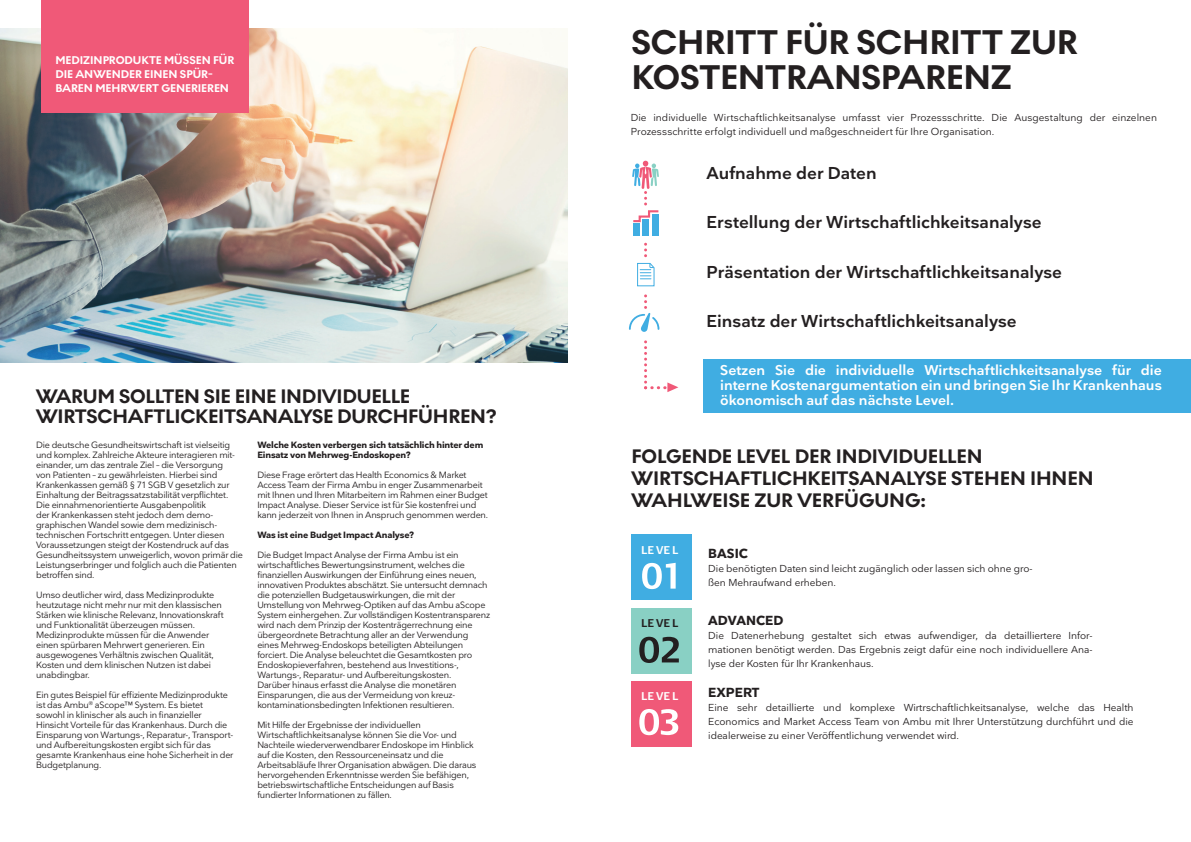
<style>
.page{position:relative;width:1191px;height:842px;background:#fff}
.page>*{position:absolute;margin:0;border:0;box-sizing:border-box;transform-origin:0 0}
.t1{font:700 35px/35px "Noir No 1";letter-spacing:-.005em;color:#231f20}
.t2{font:700 20px/22px "Noir No 1";letter-spacing:-.01em;color:#231f20}
.t3{font:600 17px "Nationale";color:#231f20}
.t4{font:600 14px/15px "Nationale";color:#fff;text-align:justify}
.t5{font:700 13px "Nationale";color:#231f20}
.t6{font:700 11.5px/14px "Noir No 1";letter-spacing:-.005em;color:#fff}
.t7{font:700 11.3px "Signa OT";color:#fff}
.t8{font:700 11.3px "Signa OT";color:#231f20}
.t9{font:10px/14px "Nationale";color:#231f20}
.t10{font:9px/10px "Nationale";letter-spacing:-.02em;color:#231f20}
.t11{font:700 9px/10px "Nationale";letter-spacing:-.015em;color:#231f20}
</style>
<div class="page">
<div style="left:703px;top:359px;width:488px;height:53px;background:#40ade2"></div>
<img style="left:0;top:28px;width:567px;height:335px">
<div style="left:41px;top:0;width:207px;height:112px;background:#f05978"></div>
<svg style="left:629px;top:161px;width:49px;height:231px"></svg>
<div style="left:631px;top:681px;width:61px;height:65px;background:#f05978"></div>
<div style="left:631px;top:608px;width:61px;height:66px;background:#89d0c4"></div>
<div style="left:631px;top:534px;width:61px;height:66px;background:#40ade2"></div>
<svg style="left:642px;top:563px;width:33px;height:26px"></svg>
<svg style="left:639px;top:637px;width:40px;height:26px"></svg>
<svg style="left:639px;top:709px;width:39px;height:26px"></svg>
<p class="t6" style="left:55px;top:53px;width:180px">MEDIZINPRODUKTE MÜSSEN FÜR<br>DIE ANWENDER EINEN SPÜR-<br>BAREN MEHRWERT GENERIEREN</p>
<h2 class="t2" style="left:36px;top:386px;width:462px;line-height:20px">WARUM SOLLTEN SIE EINE INDIVIDUELLE<br>WIRTSCHAFTLICKEITSANALYSE DURCHFÜHREN?</h2>
<p class="t11" style="left:257px;top:440px;width:227px">Welche Kosten verbergen sich tatsächlich hinter dem<br>Einsatz von Mehrweg-Endoskopen?</p>
<p class="t10" style="left:257px;top:470px;width:232px">Diese Frage erörtert das Health Economics &amp; Market Access Team der Firma Ambu in enger Zusammenarbeit mit Ihnen und Ihren Mitarbeitern im Rahmen einer Budget Impact Analyse. Dieser Service ist für Sie kostenfrei und kann jederzeit von Ihnen in Anspruch genommen werden.</p>
<p class="t11" style="left:257px;top:530px;width:158px">Was ist eine Budget Impact Analyse?</p>
<p class="t10" style="left:257px;top:550px;width:234px">Die Budget Impact Analyse der Firma Ambu ist ein wirtschaftliches Bewertungsinstrument, welches die finanziellen Auswirkungen der Einführung eines neuen, innovativen Produktes abschätzt. Sie untersucht demnach die potenziellen Budgetauswirkungen, die mit der Umstellung von Mehrweg-Optiken auf das Ambu aScope System einhergehen. Zur vollständigen Kostentransparenz wird nach dem Prinzip der Kostenträgerrechnung eine übergeordnete Betrachtung aller an der Verwendung eines Mehrweg-Endoskops beteiligten Abteilungen forciert. Die Analyse beleuchtet die Gesamtkosten pro Endoskopieverfahren, bestehend aus Investitions-, Wartungs-, Reparatur- und Aufbereitungskosten.<br>Darüber hinaus erfasst die Analyse die monetären Einsparungen, die aus der Vermeidung von kreuz&shy;kontaminationsbedingten Infektionen resultieren.</p>
<p class="t10" style="left:257px;top:720px;width:221px">Mit Hilfe der Ergebnisse der individuellen Wirtschaftlichkeitsanalyse können Sie die Vor- und Nachteile wiederverwendbarer Endoskope im Hinblick auf die Kosten, den Ressourceneinsatz und die Arbeitsabläufe Ihrer Organisation abwägen. Die daraus hervorgehenden Erkenntnisse werden Sie befähigen, betriebswirtschaftliche Entscheidungen auf Basis fundierter Informationen zu fällen.</p>
<p class="t10" style="left:36px;top:440px;width:208px">Die deutsche Gesundheitswirtschaft ist vielseitig und komplex. Zahlreiche Akteure interagieren mit&shy;einander, um das zentrale Ziel – die Versorgung<br>von Patienten – zu gewährleisten. Hierbei sind Krankenkassen gemäß § 71 SGB V gesetzlich zur Einhaltung der Beitragssatzstabilität verpflichtet.<br>Die einnahmenorientierte Ausgabenpolitik<br>der Krankenkassen steht jedoch dem demo&shy;graphischen Wandel sowie dem medizinisch&shy;technischen Fortschritt entgegen. Unter diesen Voraussetzungen steigt der Kostendruck auf das Gesundheitssystem unweigerlich, wovon primär die Leistungserbringer und folglich auch die Patienten betroffen sind.</p>
<p class="t10" style="left:36px;top:590px;width:189px">Umso deutlicher wird, dass Medizinprodukte heutzutage nicht mehr nur mit den klassischen Stärken wie klinische Relevanz, Innovationskraft und Funktionalität überzeugen müssen.<br>Medizinprodukte müssen für die Anwender einen spürbaren Mehrwert generieren. Ein ausgewogenes Verhältnis zwischen Qualität, Kosten und dem klinischen Nutzen ist dabei unabdingbar.</p>
<p class="t10" style="left:36px;top:690px;width:199px">Ein gutes Beispiel für effiziente Medizinprodukte ist das Ambu<sup>®</sup> aScope™ System. Es bietet sowohl in klinischer als auch in finanzieller Hinsicht Vorteile für das Krankenhaus. Durch die Einsparung von Wartungs-, Reparatur-, Transport&shy;und Aufbereitungskosten ergibt sich für das gesamte Krankenhaus eine hohe Sicherheit in der Budgetplanung.</p>
<h1 class="t1" style="left:631px;top:24px;width:448px">SCHRITT FÜR SCHRITT ZUR<br>KOSTENTRANSPARENZ</h1>
<p class="t9" style="left:630px;top:110px;width:528px">Die individuelle Wirtschaftlichkeitsanalyse umfasst vier Prozessschritte. Die Ausgestaltung der einzelnen<br>Prozessschritte erfolgt individuell und maßgeschneidert für Ihre Organisation.</p>
<h3 class="t3" style="left:706px;top:162px;width:172px">Aufnahme der Daten</h3>
<h3 class="t3" style="left:706px;top:212px;width:336px">Erstellung der Wirtschaftlichkeitsanalyse</h3>
<h3 class="t3" style="left:706px;top:261px;width:357px">Präsentation der Wirtschaftlichkeitsanalyse</h3>
<h3 class="t3" style="left:706px;top:311px;width:312px">Einsatz der Wirtschaftlichkeitsanalyse</h3>
<h3 class="t4" style="left:720px;top:362px;width:443px">Setzen Sie die individuelle Wirtschaftlichkeitsanalyse für die interne Kostenargumentation ein und bringen Sie Ihr Krankenhaus ökonomisch auf das nächste Level.</h3>
<h2 class="t2" style="left:631px;top:445px;width:463px">FOLGENDE LEVEL DER INDIVIDUELLEN<br>WIRTSCHAFTLICHKEITSANALYSE STEHEN IHNEN<br>WAHLWEISE ZUR VERFÜGUNG:</h2>
<p class="t7" style="left:641px;top:543px;width:39px">LE VEL</p>
<h3 class="t5" style="left:708px;top:545px;width:41px">BASIC</h3>
<p class="t9" style="left:708px;top:562px;width:326px">Die benötigten Daten sind leicht zugänglich oder lassen sich ohne gro&shy;ßen Mehraufwand erheben.</p>
<h3 class="t5" style="left:708px;top:612px;width:77px">ADVANCED</h3>
<p class="t9" style="left:708px;top:628px;width:386px;text-align:justify">Die Datenerhebung gestaltet sich etwas aufwendiger, da detailliertere Infor&shy;mationen benötigt werden. Das Ergebnis zeigt dafür eine noch individuellere Ana&shy;lyse der Kosten für Ihr Krankenhaus.</p>
<h3 class="t5" style="left:708px;top:684px;width:53px">EXPERT</h3>
<p class="t9" style="left:708px;top:701px;width:427px;text-align:justify">Eine sehr detaillierte und komplexe Wirtrschaftlichkeitsanalyse, welche das Health Economics and Market Access Team von Ambu mit Ihrer Unterstützung durchführt und die idealerweise zu einer Veröffentlichung verwendet wird.</p>
<p class="t8" style="left:641px;top:617px;width:39px">LE VEL</p>
<p class="t7" style="left:641px;top:689px;width:39px">LE VEL</p>
</div>
